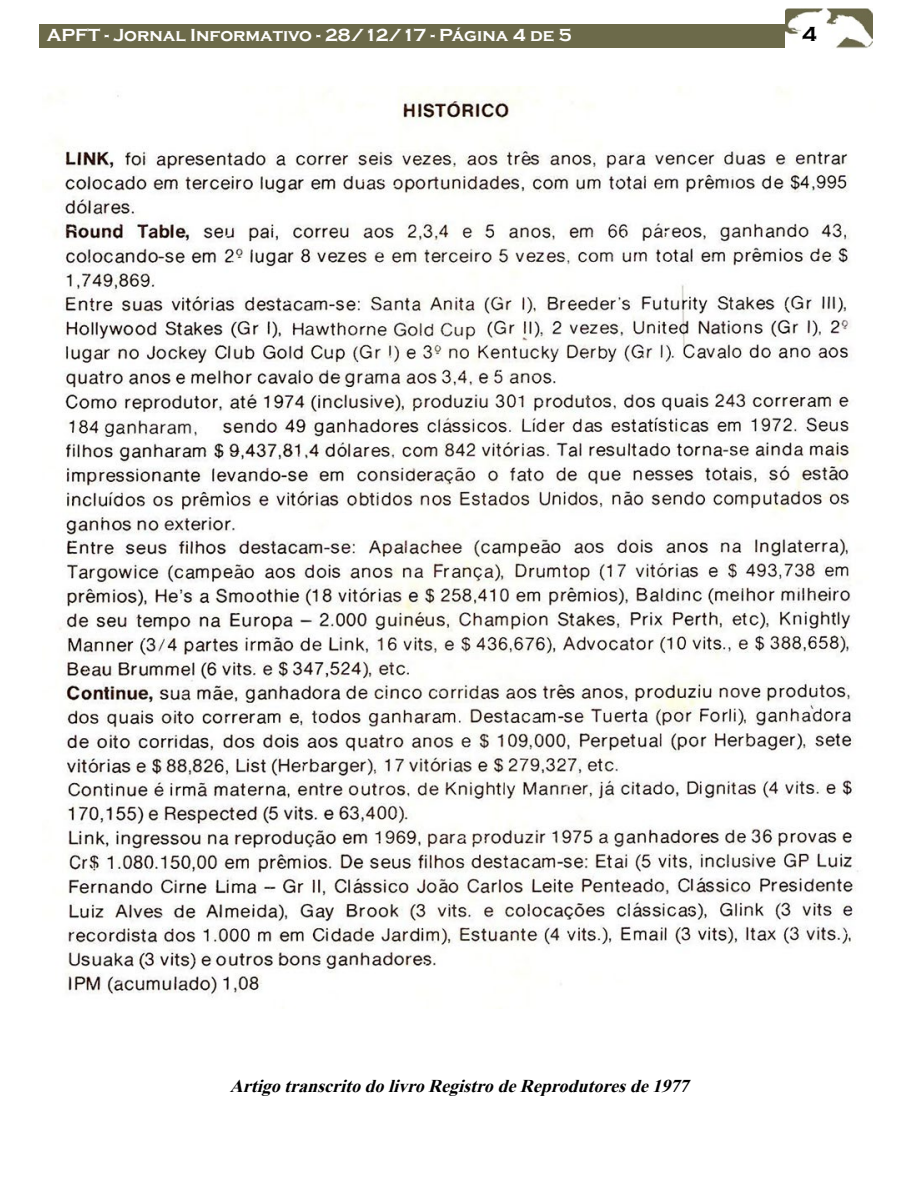
<style>
.page{position:relative;width:918px;height:1188px;background:#fff}
.page>*{position:absolute;margin:0;border:0;box-sizing:border-box;transform-origin:0 0}
.t1{font:700 21px "Copperplate Gothic";color:#000}
.t2{font:italic 700 18px "Times New Roman";color:#000}
.t3{font:700 18px "Copperplate Gothic";color:#fff}
</style>
<div class="page">
<div style="left:39px;top:24px;width:747px;height:24px;background:#6c6a4a"></div>
<img style="left:786px;top:9px;width:86px;height:39px">
<img style="left:55px;top:86px;width:804px;height:912px">
<p class="t3" style="left:47px;top:25px;width:526px">APFT - Jornal Informativo - 28/12/17 - Página 4 de 5</p>
<p class="t1" style="left:802px;top:23px;width:16px">4</p>
<p class="t2" style="left:230px;top:1073px;width:467px">ArtigotranscritodolivroRegistrodeReprodutoresde1977</p>
</div>
